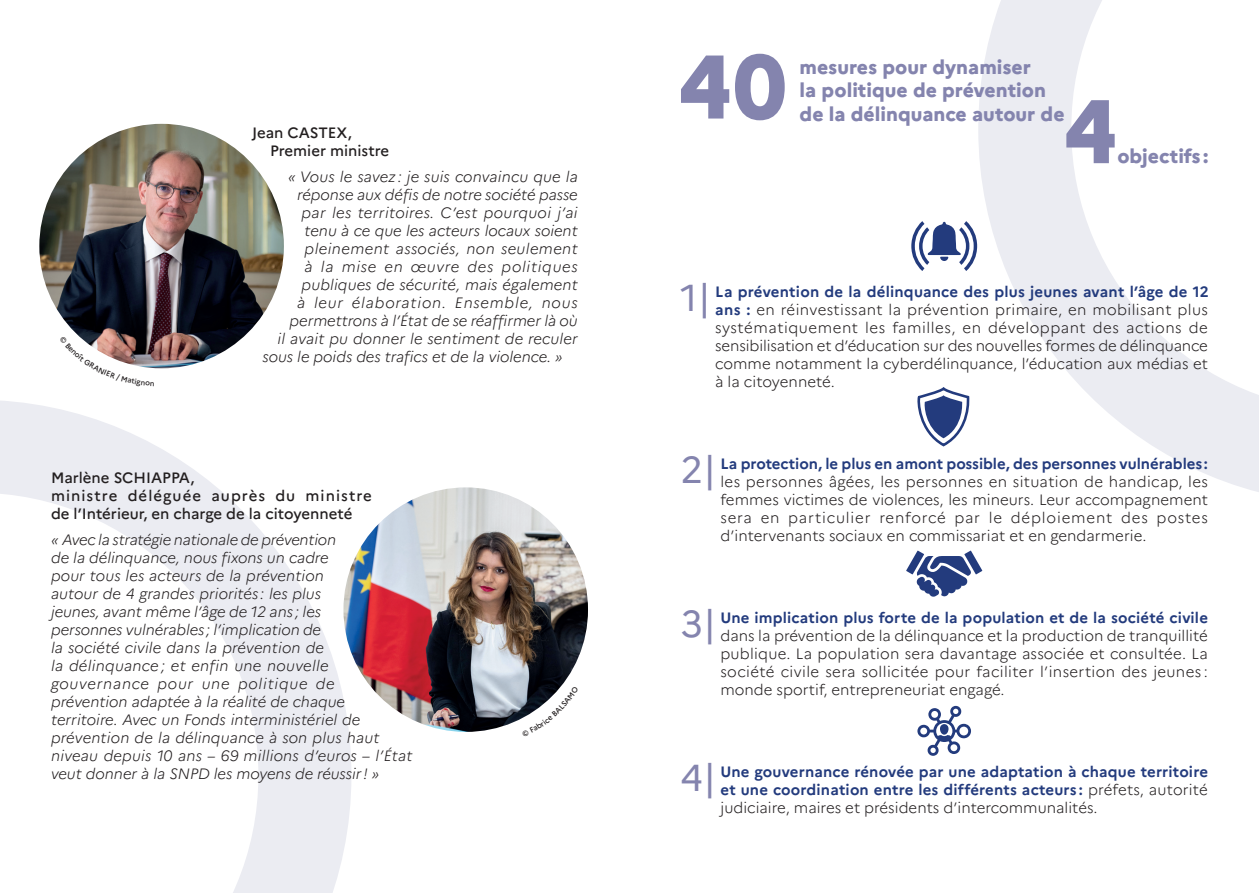
<style>
.page{position:relative;width:1259px;height:893px;background:#fff}
.page>*{position:absolute;margin:0;border:0;box-sizing:border-box;transform-origin:0 0}
.t1{font:800 90px "Marianne";color:#8484ae}
.t2{font:37.5px "Marianne";color:#8484ae}
.t3{font:800 19.5px/23.4px "Marianne";color:#8484ae}
.t4{font:italic 300 15px/18px "Marianne";letter-spacing:.005em;color:#231f20}
.t5{font:300 15px/18px "Marianne";color:#231f20;text-align:justify}
.t6{font:700 15px/18px "Marianne";letter-spacing:.01em;color:#233b7d;text-align:justify}
.t7{font:500 15px/18px "Marianne";color:#231f20}
.t8{font:italic 300 15px "Marianne";letter-spacing:.025em;color:#231f20}
.t9{font:italic 300 15px "Marianne";letter-spacing:.03em;color:#231f20}
.t10{font:italic 300 15px "Marianne";letter-spacing:.055em;color:#231f20}
.t11{font:italic 300 15px "Marianne";letter-spacing:.05em;color:#231f20}
.s1{font-weight:700;color:#233b7d}
.s2{font-weight:300;color:#231f20}
</style>
<div class="page">
<svg style="left:0;top:401px;width:351px;height:492px"></svg>
<svg style="left:978px;top:0;width:281px;height:492px"></svg>
<svg style="left:911px;top:221px;width:66px;height:50px"></svg>
<svg style="left:917px;top:706px;width:54px;height:50px"></svg>
<svg style="left:906px;top:551px;width:76px;height:46px"></svg>
<svg style="left:917px;top:387px;width:53px;height:60px"></svg>
<img style="left:39px;top:124px;width:245px;height:244px;border-radius:122px">
<img style="left:343px;top:487px;width:245px;height:245px;border-radius:122px">
<svg style="left:79px;top:336px;width:75px;height:32px"></svg>
<svg style="left:522px;top:686px;width:39px;height:32px"></svg>
<p class="t7" style="left:270px;top:123px;width:120px;text-indent:-18px">Jean CASTEX,<br>Premier ministre</p>
<p class="t4" style="left:288px;top:168px;width:291px">« Vous le savez : je suis convaincu que la</p>
<p class="t4" style="left:297px;top:186px;width:282px">réponse aux défis de notre société passe</p>
<p class="t8" style="left:302px;top:204px;width:278px">par les territoires. C’est pourquoi j’ai</p>
<p class="t4" style="left:305px;top:222px;width:274px">tenu à ce que les acteurs locaux soient</p>
<p class="t9" style="left:305px;top:240px;width:275px">pleinement associés, non seulement</p>
<p class="t11" style="left:305px;top:258px;width:274px">à la mise en œuvre des politiques</p>
<p class="t4" style="left:302px;top:276px;width:278px">publiques de sécurité, mais également</p>
<p class="t10" style="left:297px;top:294px;width:282px">à leur élaboration. Ensemble, nous</p>
<p class="t4" style="left:290px;top:312px;width:290px">permettrons à l’État de se réaffirmer là où</p>
<p class="t4" style="left:278px;top:330px;width:302px">il avait pu donner le sentiment de reculer</p>
<p class="t4" style="left:263px;top:348px;width:301px">sous le poids des trafics et de la violence. »</p>
<p class="t7" style="left:51px;top:468px;width:322px">Marlène SCHIAPPA,<br>ministre déléguée auprès du ministre de l’Intérieur, en charge de la citoyenneté</p>
<p class="t4" style="left:51px;top:531px;width:363px">« Avec la stratégie nationale de prévention<br>de la délinquance, nous fixons un cadre<br>pour tous les acteurs de la prévention<br>autour de 4 grandes priorités : les plus<br>jeunes, avant même l’âge de 12 ans ; les<br>personnes vulnérables ; l’implication de<br>la société civile dans la prévention de<br>la délinquance ; et enfin une nouvelle gouvernance pour une politique de prévention adaptée à la réalité de chaque territoire. Avec un Fonds interministériel de prévention de la délinquance à son plus haut niveau depuis 10 ans – 69 millions d’euros – l’État veut donner à la SNPD les moyens de réussir! »</p>
<h1 class="t1" style="left:678px;top:32px;width:110px">40</h1>
<h3 class="t3" style="left:799px;top:55px;width:266px">mesures pour dynamiser<br>la politique de prévention de la délinquance autour de</h3>
<h1 class="t1" style="left:1063px;top:76px;width:55px">4</h1>
<h3 class="t3" style="left:1117px;top:145px;width:93px">objectifs :</h3>
<h2 class="t2" style="left:680px;top:275px;width:32px">1|</h2>
<p class="t5" style="left:715px;top:283px;width:495px"><span class="s1">La prévention de la délinquance des plus jeunes avant l’âge de 12 ans :</span> en réinvestissant la prévention primaire, en mobilisant plus systématiquement les familles, en développant des actions de sensibilisation et d’éducation sur des nouvelles formes de délinquance comme notamment la cyberdélinquance, l’éducation aux médias et à la citoyenneté.</p>
<h2 class="t2" style="left:680px;top:447px;width:37px">2|</h2>
<p class="t6" style="left:720px;top:455px;width:489px">La protection, le plus en amont possible, des personnes vulnérables:</p>
<p class="t5" style="left:720px;top:473px;width:489px">les personnes âgées, les personnes en situation de handicap, les femmes victimes de violences, les mineurs. Leur accompagnement sera en particulier renforcé par le déploiement des postes d’intervenants sociaux en commissariat et en gendarmerie.</p>
<h2 class="t2" style="left:680px;top:601px;width:37px">3|</h2>
<p class="t6" style="left:720px;top:609px;width:489px">Une implication plus forte de la population et de la société civile</p>
<p class="t5" style="left:720px;top:627px;width:489px">dans la prévention de la délinquance et la production de tranquillité publique. La population sera davantage associée et consultée. La société civile sera sollicitée pour faciliter l’insertion des jeunes : monde sportif, entrepreneuriat engagé.</p>
<h2 class="t2" style="left:680px;top:755px;width:37px">4|</h2>
<p class="t6" style="left:720px;top:763px;width:489px">Une gouvernance rénovée par une adaptation à chaque territoire et une coordination entre les différents acteurs : <span class="s2">préfets, autorité judiciaire, maires et présidents d’intercommunalités.</span></p>
</div>
